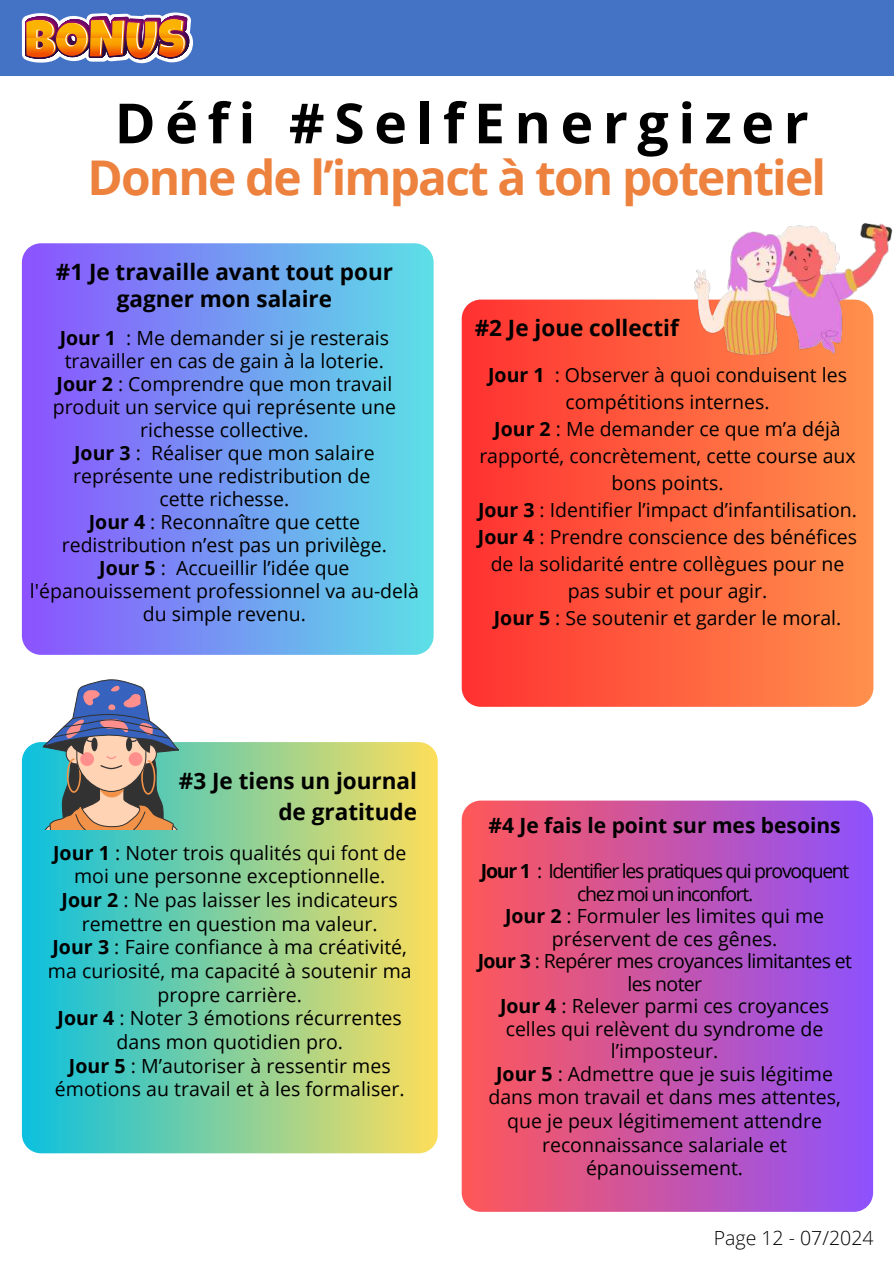
<style>
.page{position:relative;width:894px;height:1264px;background:#fff}
.page>*{position:absolute;margin:0;border:0;box-sizing:border-box;transform-origin:0 0}
.t1{font:700 55.35px "Open Sans";letter-spacing:.17em;color:#000}
.t2{font:700 47.85px "Open Sans";letter-spacing:-.04em;color:#ed813e}
.t3{font:700 22.5px/30.6px "Open Sans";color:#000;text-align:right}
.t4{font:700 21px "Open Sans";color:#000}
.t5{font:19.5px/22.8px "Open Sans";color:#000;text-align:center}
.t6{font:300 19.5px "Open Sans";color:#000}
.s1{font-weight:700}
</style>
<div class="page">
<div style="left:0;top:0;width:893px;height:76px;background:#4472c4"></div>
<svg style="left:22px;top:742px;width:415px;height:411px;background:#8acf99"></svg>
<svg style="left:38px;top:679px;width:146px;height:150px"></svg>
<div style="left:461px;top:800px;width:411px;height:411px;background:linear-gradient(to right,#ff5756,#8d52fd);border-radius:19px"></div>
<svg style="left:461px;top:299px;width:412px;height:407px;background:#fe5f3f"></svg>
<svg style="left:22px;top:243px;width:411px;height:412px;background:#7498f2"></svg>
<img style="left:693px;top:223px;width:200px;height:131px">
<img style="left:22px;top:13px;width:171px;height:50px">
<h1 class="t1" style="left:115px;top:84px;width:695px">Défi #SelfEnergizer</h1>
<h2 class="t2" style="left:87px;top:144px;width:739px">Donne de l’impact à ton potentiel</h2>
<p class="t3" style="left:56px;top:258px;width:338px;line-height:27px;text-align:center">#1 Je travaille avant tout pour gagner mon salaire</p>
<p class="t5" style="left:30px;top:326px;width:390px"><span class="s1">Jour 1</span> : Me demander si je resterais travailler en cas de gain à la loterie.<br><span class="s1">Jour 2</span> : Comprendre que mon travail produit un service qui représente une richesse collective.<br><span class="s1">Jour 3</span> : Réaliser que mon salaire représente une redistribution de<br>cette richesse.<br><span class="s1">Jour 4</span> : Reconnaître que cette redistribution n’est pas un privilège.<br><span class="s1">Jour 5</span> : Accueillir l’idée que l'épanouissement professionnel va au-delà du simple revenu.</p>
<p class="t3" style="left:179px;top:764px;width:239px">#3 Je tiens un journal de gratitude</p>
<p class="t5" style="left:48px;top:840px;width:365px;line-height:23.7px"><span class="s1">Jour 1</span> : Noter trois qualités qui font de moi une personne exceptionnelle.<br><span class="s1">Jour 2</span> : Ne pas laisser les indicateurs remettre en question ma valeur.<br><span class="s1">Jour 3</span> : Faire confiance à ma créativité, ma curiosité, ma capacité à soutenir ma propre carrière.<br><span class="s1">Jour 4</span> : Noter 3 émotions récurrentes dans mon quotidien pro.<br><span class="s1">Jour 5</span> : M’autoriser à ressentir mes émotions au travail et à les formaliser.</p>
<p class="t3" style="left:474px;top:312px;width:205px">#2 Je joue collectif</p>
<p class="t5" style="left:478px;top:361px;width:381px;line-height:27px"><span class="s1">Jour 1</span> : Observer à quoi conduisent les compétitions internes.<br><span class="s1">Jour 2</span> : Me demander ce que m’a déjà rapporté, concrètement, cette course aux bons points.<br><span class="s1">Jour 3</span> : Identifier l’impact d’infantilisation.<br><span class="s1">Jour 4</span> : Prendre conscience des bénéfices de la solidarité entre collègues pour ne pas subir et pour agir.<br><span class="s1">Jour 5</span> : Se soutenir et garder le moral.</p>
<p class="t4" style="left:488px;top:810px;width:354px">#4 Je fais le point sur mes besoins</p>
<p class="t5" style="left:477px;top:859px;width:376px"><span class="s1">Jour 1</span> : Identifier les pratiques qui provoquent chez moi un inconfort.<br><span class="s1">Jour 2</span> : Formuler les limites qui me préservent de ces gênes.<br><span class="s1">Jour 3</span> : Repérer mes croyances limitantes et les noter<br><span class="s1">Jour 4</span> : Relever parmi ces croyances celles qui relèvent du syndrome de l’imposteur.<br><span class="s1">Jour 5</span> : Admettre que je suis légitime dans mon travail et dans mes attentes, que je peux légitimement attendre reconnaissance salariale et épanouissement.</p>
<p class="t6" style="left:713px;top:1224px;width:161px">Page 12 - 07/2024</p>
</div>
